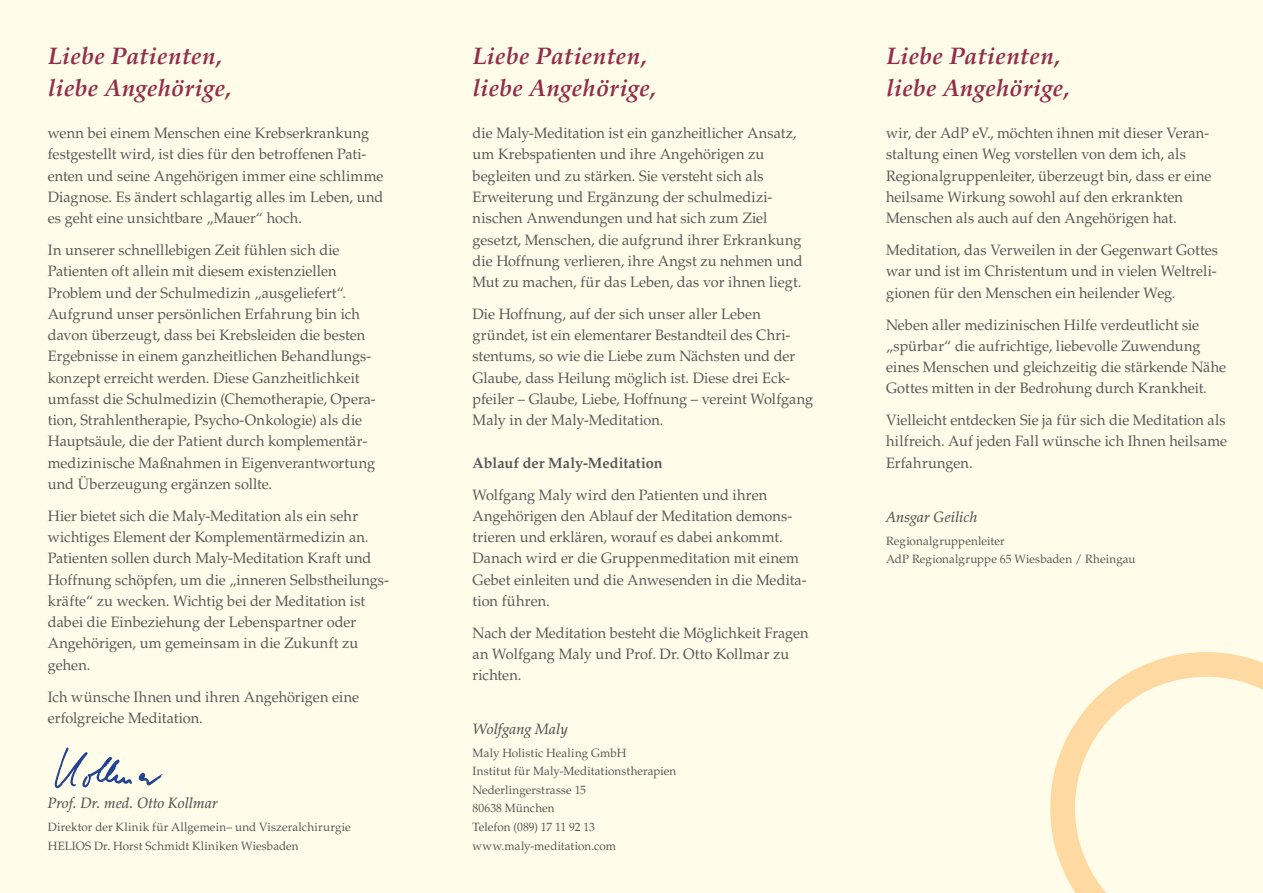
<style>
.page{position:relative;width:1263px;height:893px;background:#fffde9}
.page>*{position:absolute;margin:0;border:0;box-sizing:border-box;transform-origin:0 0}
.t1{font:italic 700 24px/32px "Palatino LT Std";letter-spacing:.01em;color:#942d4a}
.t2{font:15px/21.3px "Palatino LT Std";color:#57585a}
.t3{font:italic 500 15px "Palatino LT Std";color:#57585a}
.t4{font:700 15px "Palatino LT Std";color:#57585a}
.t5{font:12px/18.6px "Palatino LT Std";letter-spacing:.01em;color:#57585a}
</style>
<div class="page">
<svg style="left:55px;top:747px;width:77px;height:42px"></svg>
<svg style="left:138px;top:772px;width:25px;height:14px"></svg>
<svg style="left:1050px;top:652px;width:213px;height:241px"></svg>
<h1 class="t1" style="left:48px;top:40px;width:185px">Liebe Patienten, liebe Angehörige,</h1>
<p class="t2" style="left:48px;top:123px;width:337px">wenn bei einem Menschen eine Krebserkrankung festgestellt wird, ist dies für den betroffenen Pati&shy;enten und seine Angehörigen immer eine schlimme Diagnose. Es ändert schlagartig alles im Leben, und es geht eine unsichtbare „Mauer“ hoch.</p>
<p class="t2" style="left:48px;top:240px;width:329px">In unserer schnelllebigen Zeit fühlen sich die Patienten oft allein mit diesem existenziellen Problem und der Schulmedizin „ausgeliefert“.<br>Aufgrund unser persönlichen Erfahrung bin ich davon überzeugt, dass bei Krebsleiden die besten Ergebnisse in einem ganzheitlichen Behandlungs&shy;konzept erreicht werden. Diese Ganzheitlichkeit umfasst die Schulmedizin (Chemotherapie, Opera&shy;tion, Strahlentherapie, Psycho-Onkologie) als die Hauptsäule, die der Patient durch komplementär&shy;medizinische Maßnahmen in Eigenverantwortung und Überzeugung ergänzen sollte.</p>
<p class="t2" style="left:48px;top:505px;width:343px">Hier bietet sich die Maly-Meditation als ein sehr wichtiges Element der Komplementärmedizin an.<br>Patienten sollen durch Maly-Meditation Kraft und Hoffnung schöpfen, um die „inneren Selbstheilungs&shy;kräfte“ zu wecken. Wichtig bei der Meditation ist dabei die Einbeziehung der Lebenspartner oder Angehörigen, um gemeinsam in die Zukunft zu gehen.</p>
<p class="t2" style="left:48px;top:686px;width:313px">Ich wünsche Ihnen und ihren Angehörigen eine erfolgreiche Meditation.</p>
<p class="t3" style="left:48px;top:794px;width:171px">Prof. Dr. med. Otto Kollmar</p>
<p class="t5" style="left:48px;top:818px;width:304px">Direktor der Klinik für Allgemein– und Viszeralchirurgie<br>HELIOS Dr. Horst Schmidt Kliniken Wiesbaden</p>
<h1 class="t1" style="left:472px;top:40px;width:185px">Liebe Patienten, liebe Angehörige,</h1>
<p class="t2" style="left:472px;top:123px;width:332px">die Maly-Meditation ist ein ganzheitlicher Ansatz, um Krebspatienten und ihre Angehörigen zu begleiten und zu stärken. Sie versteht sich als Erweiterung und Ergänzung der schulmedizi&shy;nischen Anwendungen und hat sich zum Ziel gesetzt, Menschen, die aufgrund ihrer Erkrankung die Hoffnung verlieren, ihre Angst zu nehmen und Mut zu machen, für das Leben, das vor ihnen liegt.</p>
<p class="t2" style="left:472px;top:303px;width:342px">Die Hoffnung, auf der sich unser aller Leben gründet, ist ein elementarer Bestandteil des Chri&shy;stentums, so wie die Liebe zum Nächsten und der Glaube, dass Heilung möglich ist. Diese drei Eck&shy;pfeiler – Glaube, Liebe, Hoffnung – vereint Wolfgang Maly in der Maly-Meditation.</p>
<p class="t4" style="left:472px;top:454px;width:192px">Ablauf der Maly-Meditation</p>
<p class="t2" style="left:472px;top:484px;width:336px">Wolfgang Maly wird den Patienten und ihren Angehörigen den Ablauf der Meditation demons&shy;trieren und erklären, worauf es dabei ankommt.<br>Danach wird er die Gruppenmeditation mit einem Gebet einleiten und die Anwesenden in die Medita&shy;tion führen.</p>
<p class="t2" style="left:472px;top:622px;width:337px">Nach der Meditation besteht die Möglichkeit Fragen an Wolfgang Maly und Prof. Dr. Otto Kollmar zu richten.</p>
<p class="t3" style="left:472px;top:720px;width:97px">Wolfgang Maly</p>
<p class="t5" style="left:472px;top:743px;width:205px">Maly Holistic Healing GmbH<br>Institut für Maly-Meditationstherapien<br>Nederlingerstrasse 15<br>80638 München<br>Telefon (089) 17 11 92 13 www.maly-meditation.com</p>
<h1 class="t1" style="left:886px;top:40px;width:185px">Liebe Patienten, liebe Angehörige,</h1>
<p class="t2" style="left:886px;top:123px;width:327px">wir, der AdP eV., möchten ihnen mit dieser Veran&shy;staltung einen Weg vorstellen von dem ich, als Regionalgruppenleiter, überzeugt bin, dass er eine heilsame Wirkung sowohl auf den erkrankten Menschen als auch auf den Angehörigen hat.</p>
<p class="t2" style="left:886px;top:240px;width:334px;text-align:justify">Meditation, das Verweilen in der Gegenwart Gottes war und ist im Christentum und in vielen Weltreli&shy;gionen für den Menschen ein heilender Weg.</p>
<p class="t2" style="left:886px;top:314px;width:342px">Neben aller medizinischen Hilfe verdeutlicht sie „spürbar“ die aufrichtige, liebevolle Zuwendung eines Menschen und gleichzeitig die stärkende Nähe Gottes mitten in der Bedrohung durch Krankheit.</p>
<p class="t2" style="left:886px;top:410px;width:343px;text-align:justify">Vielleicht entdecken Sie ja für sich die Meditation als hilfreich. Auf jeden Fall wünsche ich Ihnen heilsame Erfahrungen.</p>
<p class="t3" style="left:886px;top:508px;width:93px">Ansgar Geilich</p>
<p class="t5" style="left:886px;top:532px;width:251px">Regionalgruppenleiter<br>AdP Regionalgruppe 65 Wiesbaden / Rheingau</p>
</div>
